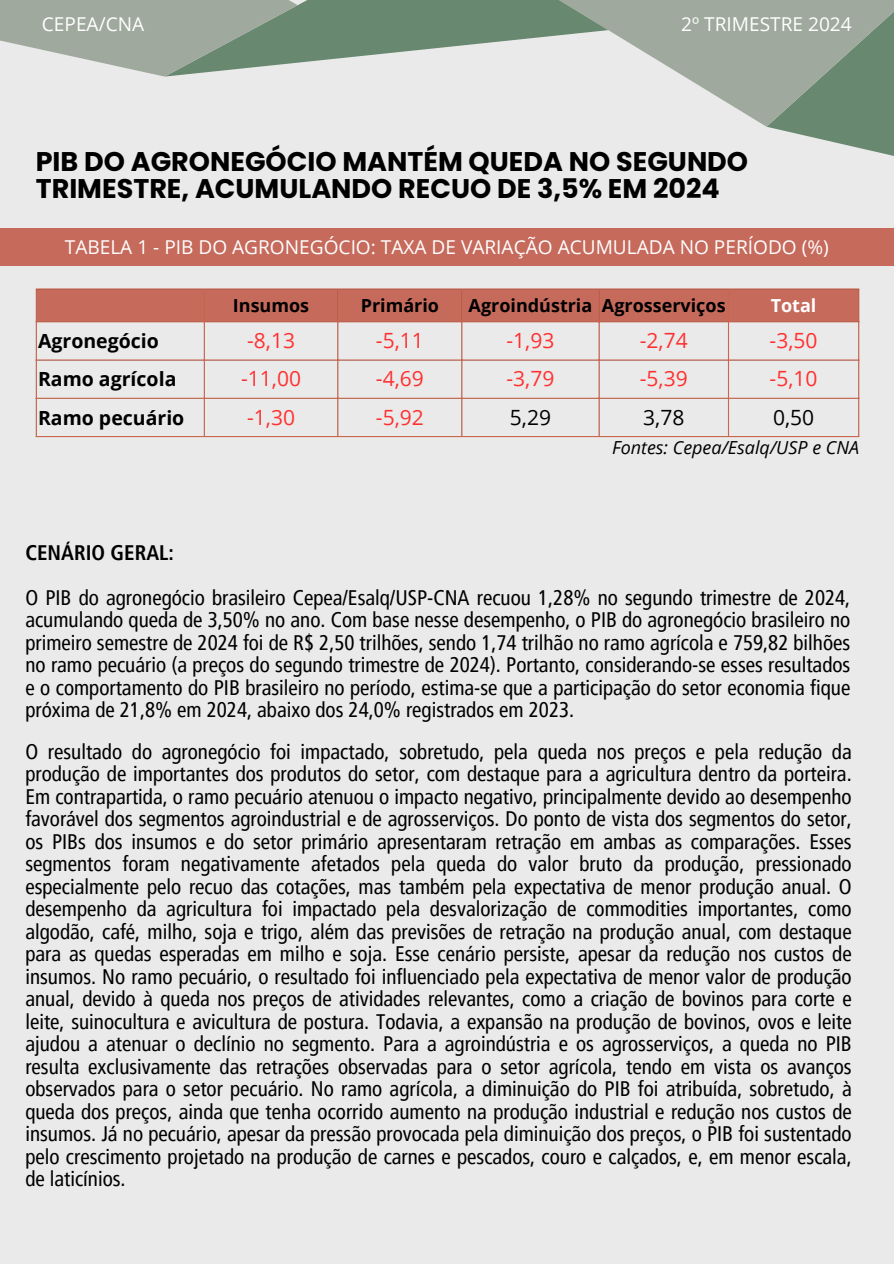
<style>
.page{position:relative;width:894px;height:1264px;background:#fff}
.page>*{position:absolute;margin:0;border:0;box-sizing:border-box;transform-origin:0 0}
.t1{font:700 27px/27px "Poppins";color:#000}
.t2{font:condensed 21px/22.5px "Frutiger LT Pro";color:#000;text-align:justify}
.t3{font:21px "Open Sans";color:#ff3131}
.t4{font:700 condensed 21px "Frutiger LT Pro";color:#000}
.t5{font:21px "Open Sans";color:#000}
.t6{font:700 19.5px "Open Sans";color:#000}
.t7{font:19.05px "Open Sans";color:#fff}
.t8{font:700 18px "Open Sans";color:#000}
.t9{font:italic 18px "Open Sans";color:#000}
.t10{font:700 18px "Open Sans";color:#fff}
</style>
<div class="page">
<div style="left:0;top:0;width:893px;height:1263px;background:#ebeaea"></div>
<svg style="left:768px;top:127px;width:125px;height:29px"></svg>
<svg style="left:608px;top:0;width:285px;height:127px;fill:#9fa99d"></svg>
<svg style="left:0;top:0;width:608px;height:77px"></svg>
<div style="left:0;top:228px;width:893px;height:38px;background:#c66a5c"></div>
<div style="left:37px;top:290px;width:820px;height:31px;background:#c66a5c"></div>
<hr style="left:36px;top:290px;width:1px;height:146px;background:#c76750">
<hr style="left:204px;top:290px;width:1px;height:146px;background:#c76750">
<hr style="left:337px;top:290px;width:1px;height:146px;background:#c76750">
<hr style="left:461px;top:290px;width:1px;height:146px;background:#c76750">
<hr style="left:598px;top:290px;width:1px;height:146px;background:#c76750">
<hr style="left:727px;top:290px;width:1px;height:146px;background:#c76750">
<hr style="left:857px;top:290px;width:2px;height:146px;background:#c76750">
<hr style="left:36px;top:288px;width:823px;height:2px;background:#c76750">
<hr style="left:36px;top:321px;width:823px;height:1px;background:#c76750">
<hr style="left:36px;top:359px;width:823px;height:1px;background:#c76750">
<hr style="left:36px;top:398px;width:823px;height:1px;background:#c76750">
<hr style="left:36px;top:436px;width:823px;height:1px;background:#c76750">
<p class="t7" style="left:42px;top:11px;width:104px">CEPEA/CNA</p>
<h3 class="t7" style="left:681px;top:11px;width:172px">2º TRIMESTRE 2024</h3>
<h1 class="t1" style="left:36px;top:148px;width:713px">PIB DO AGRONEGÓCIO MANTÉM QUEDA NO SEGUNDO<br>TRIMESTRE, ACUMULANDO RECUO DE 3,5% EM 2024</h1>
<p class="t7" style="left:65px;top:233px;width:765px">TABELA 1 - PIB DO AGRONEGÓCIO: TAXA DE VARIAÇÃO ACUMULADA NO PERÍODO (%)</p>
<p class="t8" style="left:233px;top:293px;width:78px">Insumos</p>
<p class="t8" style="left:360px;top:293px;width:80px">Primário</p>
<p class="t8" style="left:468px;top:293px;width:125px">Agroindústria</p>
<p class="t8" style="left:601px;top:293px;width:125px">Agrosserviços</p>
<p class="t10" style="left:770px;top:293px;width:47px">Total</p>
<p class="t6" style="left:38px;top:327px;width:122px">Agronegócio</p>
<p class="t3" style="left:247px;top:326px;width:49px">-8,13</p>
<p class="t3" style="left:376px;top:326px;width:49px">-5,11</p>
<p class="t3" style="left:506px;top:326px;width:49px">-1,93</p>
<p class="t3" style="left:639px;top:326px;width:49px">-2,74</p>
<p class="t3" style="left:769px;top:326px;width:49px">-3,50</p>
<p class="t6" style="left:38px;top:365px;width:140px">Ramo agrícola</p>
<p class="t3" style="left:241px;top:364px;width:61px">-11,00</p>
<p class="t3" style="left:376px;top:364px;width:49px">-4,69</p>
<p class="t3" style="left:506px;top:364px;width:49px">-3,79</p>
<p class="t3" style="left:639px;top:364px;width:49px">-5,39</p>
<p class="t3" style="left:769px;top:364px;width:49px">-5,10</p>
<p class="t6" style="left:38px;top:404px;width:148px">Ramo pecuário</p>
<p class="t3" style="left:247px;top:402px;width:49px">-1,30</p>
<p class="t3" style="left:376px;top:402px;width:49px">-5,92</p>
<p class="t5" style="left:509px;top:402px;width:43px">5,29</p>
<h2 class="t5" style="left:643px;top:402px;width:43px">3,78</h2>
<h4 class="t5" style="left:772px;top:402px;width:43px">0,50</h4>
<p class="t9" style="left:612px;top:435px;width:248px">Fontes: Cepea/Esalq/USP e CNA</p>
<h3 class="t4" style="left:25px;top:539px;width:150px">CENÁRIO GERAL:</h3>
<h3 class="t2" style="left:25px;top:586px;width:826px">O PIB do agronegócio brasileiro Cepea/Esalq/USP-CNA recuou 1,28% no segundo trimestre de 2024, acumulando queda de 3,50% no ano. Com base nesse desempenho, o PIB do agronegócio brasileiro no primeiro semestre de 2024 foi de R$ 2,50 trilhões, sendo 1,74 trilhão no ramo agrícola e 759,82 bilhões no ramo pecuário (a preços do segundo trimestre de 2024). Portanto, considerando-se esses resultados e o comportamento do PIB brasileiro no período, estima-se que a participação do setor economia fique próxima de 21,8% em 2024, abaixo dos 24,0% registrados em 2023.</h3>
<p class="t2" style="left:25px;top:739px;width:827px">O resultado do agronegócio foi impactado, sobretudo, pela queda nos preços e pela redução da produção de importantes dos produtos do setor, com destaque para a agricultura dentro da porteira.<br>Em contrapartida, o ramo pecuário atenuou o impacto negativo, principalmente devido ao desempenho favorável dos segmentos agroindustrial e de agrosserviços. Do ponto de vista dos segmentos do setor, os PIBs dos insumos e do setor primário apresentaram retração em ambas as comparações. Esses segmentos foram negativamente afetados pela queda do valor bruto da produção, pressionado especialmente pelo recuo das cotações, mas também pela expectativa de menor produção anual. O desempenho da agricultura foi impactado pela desvalorização de commodities importantes, como algodão, café, milho, soja e trigo, além das previsões de retração na produção anual, com destaque para as quedas esperadas em milho e soja. Esse cenário persiste, apesar da redução nos custos de insumos. No ramo pecuário, o resultado foi influenciado pela expectativa de menor valor de produção anual, devido à queda nos preços de atividades relevantes, como a criação de bovinos para corte e leite, suinocultura e avicultura de postura. Todavia, a expansão na produção de bovinos, ovos e leite ajudou a atenuar o declínio no segmento. Para a agroindústria e os agrosserviços, a queda no PIB resulta exclusivamente das retrações observadas para o setor agrícola, tendo em vista os avanços observados para o setor pecuário. No ramo agrícola, a diminuição do PIB foi atribuída, sobretudo, à queda dos preços, ainda que tenha ocorrido aumento na produção industrial e redução nos custos de insumos. Já no pecuário, apesar da pressão provocada pela diminuição dos preços, o PIB foi sustentado pelo crescimento projetado na produção de carnes e pescados, couro e calçados, e, em menor escala, de laticínios.</p>
</div>
